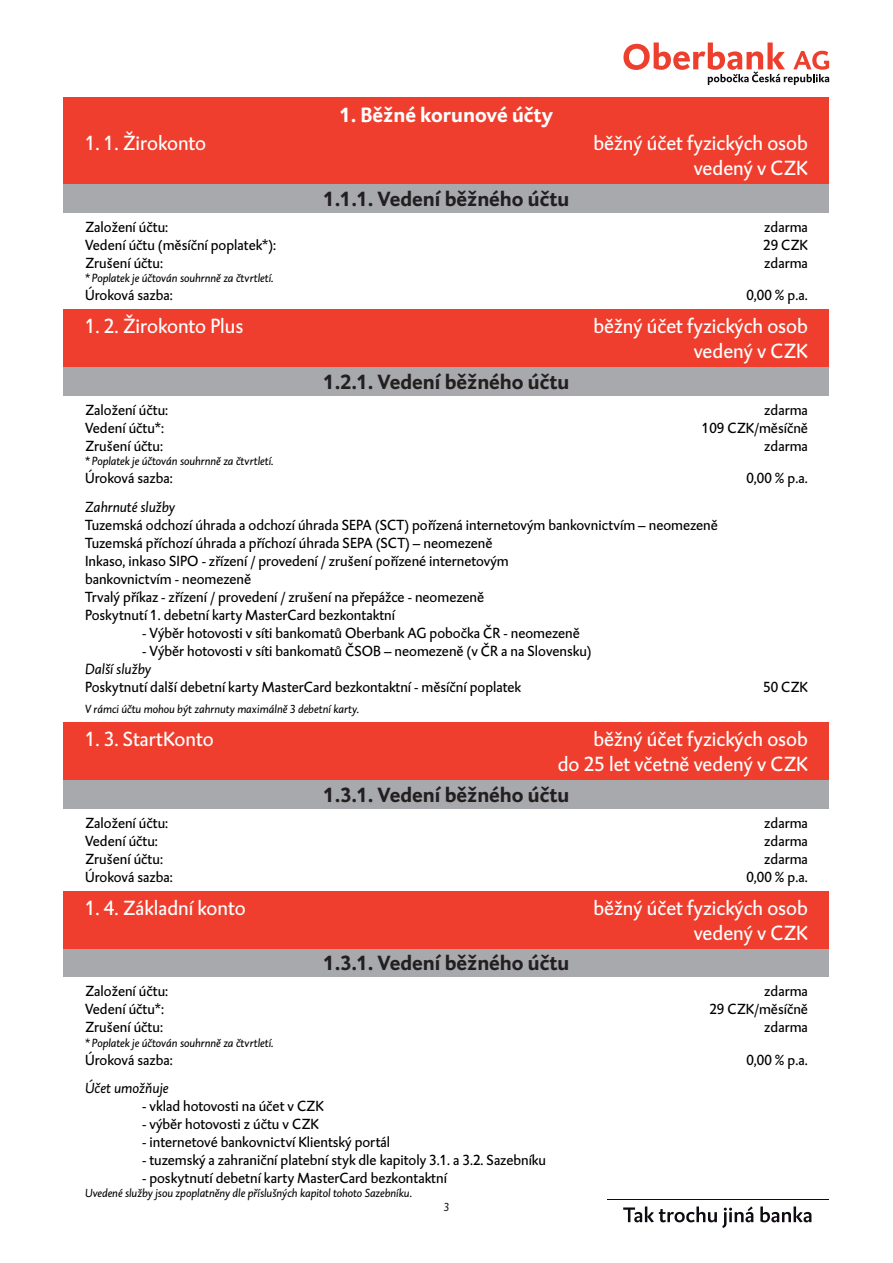
<style>
.page{position:relative;width:893px;height:1263px;background:#fff}
.page>*{position:absolute;margin:0;border:0;box-sizing:border-box;transform-origin:0 0}
.t1{font:21px/25.2px "DTL Caspari T";color:#fff;text-align:right}
.t2{font:700 21px "DTL Caspari T";color:#231f20}
.t3{font:700 21px "DTL Caspari T";color:#fff}
.t4{font:15px/18px "DTL Caspari T";color:#000}
.t5{font:italic 15px "DTL Caspari T";color:#000}
.t6{font:italic 12px "DTL Caspari T";color:#000}
.t7{font:italic 12px "DTL Caspari T";color:#231f20}
</style>
<div class="page">
<hr style="left:607px;top:1199px;width:222px;height:1px;background:#0f0b11">
<svg style="left:623px;top:1206px;width:188px;height:22px"></svg>
<div style="left:64px;top:184px;width:765px;height:29px;background:#a8a9ad"></div>
<div style="left:64px;top:98px;width:765px;height:86px;background:#ef3e2e"></div>
<div style="left:64px;top:367px;width:765px;height:29px;background:#a8a9ad"></div>
<div style="left:64px;top:310px;width:765px;height:57px;background:#ef3e2e"></div>
<div style="left:64px;top:780px;width:765px;height:29px;background:#a8a9ad"></div>
<div style="left:64px;top:722px;width:765px;height:58px;background:#ef3e2e"></div>
<div style="left:64px;top:948px;width:765px;height:29px;background:#a8a9ad"></div>
<div style="left:64px;top:891px;width:765px;height:57px;background:#ef3e2e"></div>
<svg style="left:623px;top:43px;width:206px;height:42px"></svg>
<h1 class="t3" style="left:340px;top:100px;width:215px">1. Běžné korunové účty</h1>
<h1 class="t1" style="left:85px;top:131px;width:123px">1. 1. Žirokonto</h1>
<h1 class="t1" style="left:593px;top:131px;width:216px">běžný účet fyzických osob vedený v CZK</h1>
<h1 class="t2" style="left:324px;top:185px;width:247px">1.1.1. Vedení běžného účtu</h1>
<p class="t4" style="left:85px;top:218px;width:193px">Založení účtu:<br>Vedení účtu (měsíční poplatek*):<br>Zrušení účtu:</p>
<p class="t6" style="left:85px;top:271px;width:190px">* Poplatek je účtován souhrnně za čtvrtletí.</p>
<p class="t4" style="left:85px;top:286px;width:89px">Úroková sazba:</p>
<p class="t4" style="left:763px;top:218px;width:46px;text-align:justify">zdarma 29 CZK zdarma</p>
<p class="t4" style="left:746px;top:286px;width:63px">0,00 % p.a.</p>
<h1 class="t1" style="left:85px;top:314px;width:160px">1. 2. Žirokonto Plus</h1>
<h1 class="t1" style="left:593px;top:314px;width:216px">běžný účet fyzických osob vedený v CZK</h1>
<h1 class="t2" style="left:324px;top:368px;width:247px">1.2.1. Vedení běžného účtu</h1>
<p class="t4" style="left:85px;top:401px;width:85px">Založení účtu:<br>Vedení účtu*:<br>Zrušení účtu:</p>
<p class="t6" style="left:85px;top:454px;width:190px">* Poplatek je účtován souhrnně za čtvrtletí.</p>
<p class="t4" style="left:85px;top:469px;width:89px">Úroková sazba:</p>
<p class="t5" style="left:85px;top:498px;width:92px">Zahrnuté služby</p>
<p class="t4" style="left:85px;top:516px;width:634px">Tuzemská odchozí úhrada a odchozí úhrada SEPA (SCT) pořízená internetovým bankovnictvím – neomezeně Tuzemská příchozí úhrada a příchozí úhrada SEPA (SCT) – neomezeně<br>Inkaso, inkaso SIPO - zřízení / provedení / zrušení pořízené internetovým<br>bankovnictvím - neomezeně<br>Trvalý příkaz - zřízení / provedení / zrušení na přepážce - neomezeně<br>Poskytnutí 1. debetní karty MasterCard bezkontaktní</p>
<p class="t4" style="left:142px;top:624px;width:439px">- Výběr hotovosti v síti bankomatů Oberbank AG pobočka ČR - neomezeně</p>
<p class="t4" style="left:142px;top:642px;width:451px">- Výběr hotovosti v síti bankomatů ČSOB – neomezeně (v ČR a na Slovensku)</p>
<p class="t5" style="left:85px;top:660px;width:68px">Další služby</p>
<p class="t4" style="left:85px;top:678px;width:438px">Poskytnutí další debetní karty MasterCard bezkontaktní - měsíční poplatek</p>
<p class="t6" style="left:85px;top:702px;width:276px">V rámci účtu mohou být zahrnuty maximálně 3 debetní karty.</p>
<p class="t4" style="left:702px;top:401px;width:108px;text-align:right">zdarma<br>109 CZK/měsíčně zdarma</p>
<p class="t4" style="left:746px;top:469px;width:63px">0,00 % p.a.</p>
<p class="t4" style="left:763px;top:678px;width:46px">50 CZK</p>
<h1 class="t1" style="left:85px;top:726px;width:130px">1. 3. StartKonto</h1>
<h1 class="t1" style="left:558px;top:726px;width:252px">běžný účet fyzických osob<br>do 25 let včetně vedený v CZK</h1>
<h1 class="t2" style="left:324px;top:780px;width:247px">1.3.1. Vedení běžného účtu</h1>
<p class="t4" style="left:85px;top:814px;width:89px">Založení účtu:<br>Vedení účtu:<br>Zrušení účtu:<br>Úroková sazba:</p>
<p class="t4" style="left:746px;top:814px;width:63px;text-align:right">zdarma zdarma zdarma<br>0,00 % p.a.</p>
<h1 class="t1" style="left:85px;top:895px;width:162px">1. 4. Základní konto</h1>
<h1 class="t1" style="left:593px;top:895px;width:216px">běžný účet fyzických osob vedený v CZK</h1>
<h1 class="t2" style="left:324px;top:949px;width:247px">1.3.1. Vedení běžného účtu</h1>
<p class="t4" style="left:85px;top:982px;width:85px">Založení účtu:<br>Vedení účtu*:<br>Zrušení účtu:</p>
<p class="t6" style="left:85px;top:1035px;width:190px">* Poplatek je účtován souhrnně za čtvrtletí.</p>
<p class="t4" style="left:85px;top:1051px;width:89px">Úroková sazba:</p>
<p class="t5" style="left:85px;top:1079px;width:85px">Účet umožňuje</p>
<p class="t4" style="left:142px;top:1097px;width:183px">- vklad hotovosti na účet v CZK</p>
<p class="t4" style="left:142px;top:1115px;width:178px">- výběr hotovosti z účtu v CZK</p>
<p class="t4" style="left:142px;top:1133px;width:249px">- internetové bankovnictví Klientský portál</p>
<p class="t4" style="left:142px;top:1151px;width:405px">- tuzemský a zahraniční platební styk dle kapitoly 3.1. a 3.2. Sazebníku</p>
<p class="t4" style="left:142px;top:1169px;width:306px">- poskytnutí debetní karty MasterCard bezkontaktní</p>
<p class="t6" style="left:85px;top:1186px;width:328px">Uvedené služby jsou zpoplatněny dle příslušných kapitol tohoto Sazebníku.</p>
<p class="t4" style="left:709px;top:982px;width:100px;text-align:right">zdarma<br>29 CZK/měsíčně zdarma</p>
<p class="t4" style="left:746px;top:1051px;width:63px">0,00 % p.a.</p>
<p class="t7" style="left:443px;top:1200px;width:7px">3</p>
</div>
